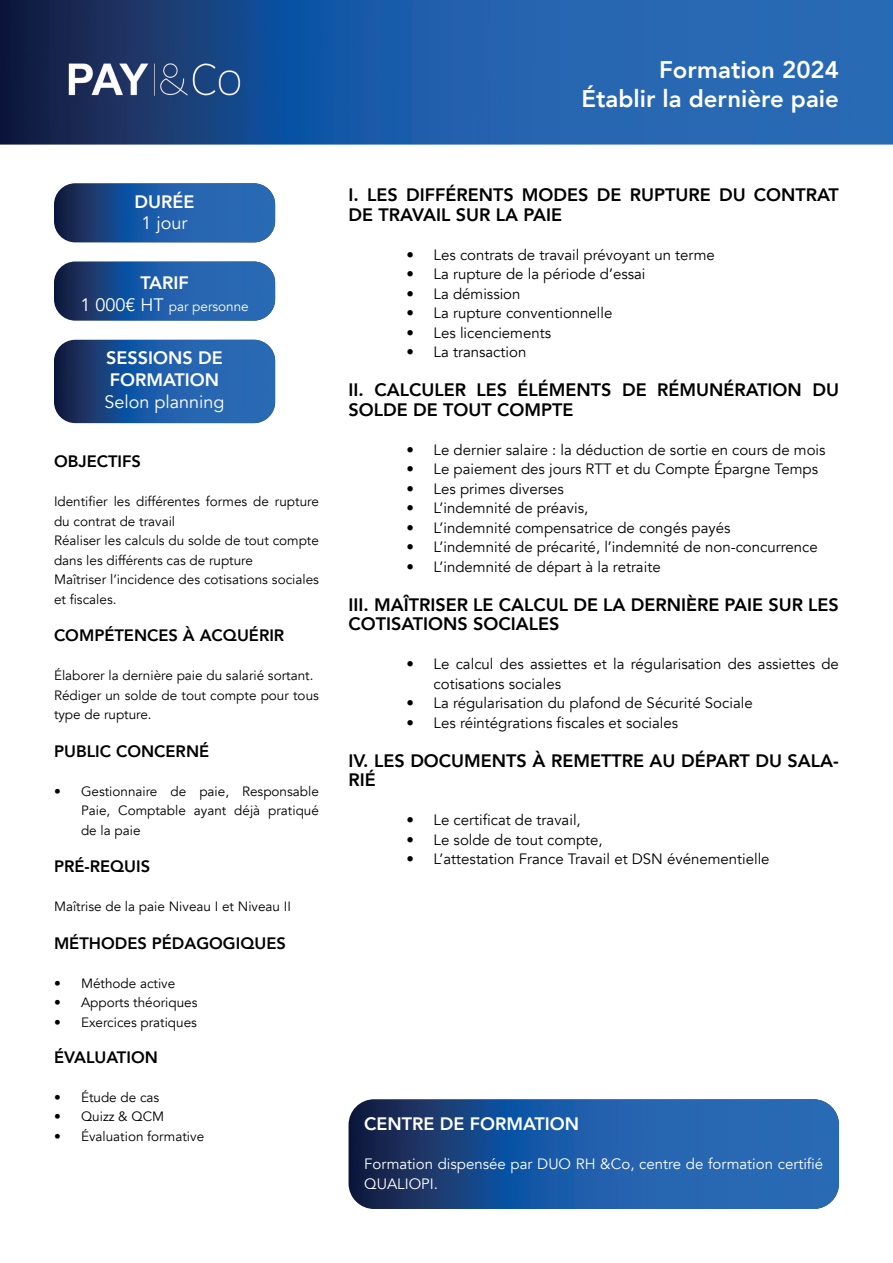
<style>
.page{position:relative;width:893px;height:1263px;background:#fff}
.page>*{position:absolute;margin:0;border:0;box-sizing:border-box;transform-origin:0 0}
.t1{font:800 24px/28.8px "Avenir";color:#fff;text-align:right}
.t2{font:800 18px/19.5px "Avenir";color:#000}
.t3{font:800 18px/21.6px "Avenir";color:#fff}
.t4{font:18px "Avenir";color:#fff}
.t5{font:800 16.5px "Avenir";color:#000}
.t6{font:15px/19.5px "Avenir";color:#000}
.t7{font:15px/19.5px "Avenir";color:#fff}
.t8{font:13.5px/19.5px "Avenir";color:#000}
.t9{font:13.5px "Avenir";color:#fff}
.s1{font-size:18px}
</style>
<div class="page">
<img style="left:349px;top:1099px;width:490px;height:110px">
<img style="left:0;top:0;width:893px;height:145px">
<img style="left:54px;top:56px;width:201px;height:47px">
<img style="left:54px;top:183px;width:221px;height:59px">
<img style="left:54px;top:261px;width:221px;height:60px">
<img style="left:54px;top:340px;width:221px;height:83px">
<p class="t3" style="left:135px;top:191px;width:61px">DURÉE</p>
<p class="t4" style="left:142px;top:213px;width:47px">1 jour</p>
<p class="t3" style="left:140px;top:272px;width:50px">TARIF</p>
<p class="t9" style="left:80px;top:298px;width:170px"><span class="s1">1 000€ HT</span> par personne</p>
<p class="t3" style="left:106px;top:347px;width:118px">SESSIONS DE<br>FORMATION</p>
<p class="t4" style="left:105px;top:391px;width:122px">Selon planning</p>
<p class="t5" style="left:54px;top:449px;width:89px">OBJECTIFS</p>
<p class="t8" style="left:54px;top:492px;width:266px">Identifier les différentes formes de rupture du contrat de travail<br>Réaliser les calculs du solde de tout compte dans les différents cas de rupture<br>Maîtriser l’incidence des cotisations sociales et fiscales.</p>
<p class="t5" style="left:54px;top:623px;width:232px">COMPÉTENCES À ACQUÉRIR</p>
<p class="t8" style="left:54px;top:666px;width:266px">Élaborer la dernière paie du salarié sortant.<br>Rédiger un solde de tout compte pour tous type de rupture.</p>
<p class="t5" style="left:54px;top:738px;width:157px">PUBLIC CONCERNÉ</p>
<p class="t8" style="left:81px;top:782px;width:239px;text-align:justify;text-indent:-27px">• Gestionnaire de paie, Responsable Paie, Comptable ayant déjà pratiqué de la paie</p>
<p class="t5" style="left:54px;top:854px;width:98px">PRÉ-REQUIS</p>
<p class="t8" style="left:54px;top:897px;width:238px">Maîtrise de la paie Niveau I et Niveau II</p>
<p class="t5" style="left:54px;top:930px;width:233px">MÉTHODES PÉDAGOGIQUES</p>
<p class="t8" style="left:54px;top:974px;width:123px">• Méthode active</p>
<p class="t8" style="left:54px;top:993px;width:145px">• Apports théoriques</p>
<p class="t8" style="left:54px;top:1013px;width:144px">• Exercices pratiques</p>
<p class="t5" style="left:54px;top:1044px;width:105px">ÉVALUATION</p>
<p class="t8" style="left:54px;top:1088px;width:107px">• Étude de cas</p>
<p class="t8" style="left:54px;top:1107px;width:112px">• Quizz &amp; QCM</p>
<p class="t8" style="left:54px;top:1127px;width:152px">• Évaluation formative</p>
<h1 class="t1" style="left:581px;top:55px;width:259px">Formation 2024<br>Établir la dernière paie</h1>
<p class="t2" style="left:349px;top:185px;width:492px">I. LES DIFFÉRENTS MODES DE RUPTURE DU CONTRAT<br>DE TRAVAIL SUR LA PAIE</p>
<p class="t6" style="left:407px;top:245px;width:310px">• Les contrats de travail prévoyant un terme</p>
<p class="t6" style="left:407px;top:265px;width:240px">• La rupture de la période d’essai</p>
<p class="t6" style="left:407px;top:284px;width:115px">• La démission</p>
<p class="t6" style="left:407px;top:304px;width:207px">• La rupture conventionnelle</p>
<p class="t6" style="left:407px;top:323px;width:146px">• Les licenciements</p>
<p class="t6" style="left:407px;top:343px;width:121px">• La transaction</p>
<p class="t2" style="left:349px;top:380px;width:492px">II. CALCULER LES ÉLÉMENTS DE RÉMUNÉRATION DU<br>SOLDE DE TOUT COMPTE</p>
<p class="t6" style="left:407px;top:440px;width:420px">• Le dernier salaire : la déduction de sortie en cours de mois</p>
<p class="t6" style="left:407px;top:460px;width:413px">• Le paiement des jours RTT et du Compte Épargne Temps</p>
<p class="t6" style="left:407px;top:479px;width:159px">• Les primes diverses</p>
<p class="t6" style="left:407px;top:499px;width:183px">• L’indemnité de préavis,</p>
<p class="t6" style="left:407px;top:518px;width:325px">• L’indemnité compensatrice de congés payés</p>
<p class="t6" style="left:407px;top:538px;width:413px">• L’indemnité de précarité, l’indemnité de non-concurrence</p>
<p class="t6" style="left:407px;top:557px;width:256px">• L’indemnité de départ à la retraite</p>
<p class="t2" style="left:349px;top:595px;width:492px">III. MAÎTRISER LE CALCUL DE LA DERNIÈRE PAIE SUR LES<br>COTISATIONS SOCIALES</p>
<p class="t6" style="left:434px;top:655px;width:407px;text-indent:-27px">• Le calcul des assiettes et la régularisation des assiettes de cotisations sociales</p>
<p class="t6" style="left:407px;top:694px;width:348px">• La régularisation du plafond de Sécurité Sociale</p>
<p class="t6" style="left:407px;top:713px;width:273px">• Les réintégrations fiscales et sociales</p>
<p class="t2" style="left:349px;top:751px;width:492px">IV. LES DOCUMENTS À REMETTRE AU DÉPART DU SALA-<br>RIÉ</p>
<p class="t6" style="left:407px;top:811px;width:176px">• Le certificat de travail,</p>
<p class="t6" style="left:407px;top:830px;width:198px">• Le solde de tout compte,</p>
<p class="t6" style="left:407px;top:850px;width:365px">• L’attestation France Travail et DSN événementielle</p>
<p class="t3" style="left:364px;top:1113px;width:216px">CENTRE DE FORMATION</p>
<p class="t7" style="left:364px;top:1155px;width:461px">Formation dispensée par DUO RH &amp;Co, centre de formation certifié<br>QUALIOPI.</p>
</div>
